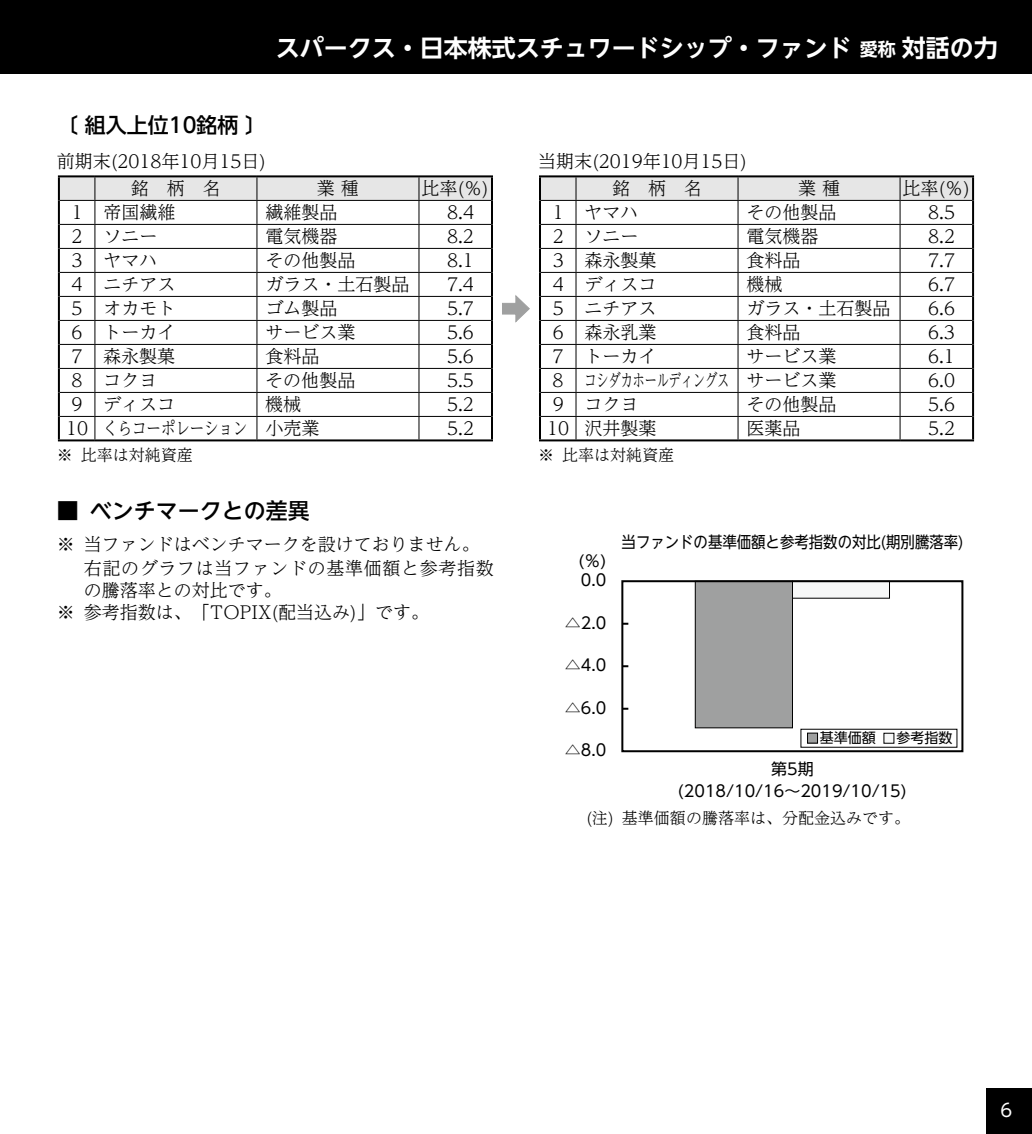
<style>
.page{position:relative;width:1032px;height:1134px;background:#fff}
.page>*{position:absolute;margin:0;border:0;box-sizing:border-box;transform-origin:0 0}
.t1{font:700 24px "UD Shin Go NT Pro De";color:#fff}
.t2{font:500 22px "UD Shin Go NT Pro";color:#000}
.t3{font:500 21px "UD Shin Go NT Pro";color:#000}
.t4{font:300 18px/28px "UD Reimin Pro";color:#000}
.t5{font:300 18px/24px "UD Reimin Pro";letter-spacing:.035em;color:#000}
.t6{font:18px "UD Shin Go NT Pro";color:#fff}
.t7{font:16px/22px "UD Shin Go NT Pro";color:#000;text-align:center}
.t8{font:300 16px "UD Reimin Pro";color:#000}
.t9{font:16px "UD Shin Go NT Pro";color:#000;scale:.9 1}
.t10{font:14px "UD Shin Go NT Pro";color:#000}
.s1{font-size:18px}
</style>
<div class="page">
<div style="left:0;top:0;width:1032px;height:74px;background:#000"></div>
<div style="left:986px;top:1089px;width:46px;height:45px;background:#000"></div>
<div style="left:792px;top:581px;width:97px;height:17px;background:#f7f8f8"></div>
<div style="left:695px;top:581px;width:97px;height:147px;background:#9fa0a0"></div>
<div style="left:695px;top:581px;width:98px;height:147px;border:1px solid #000"></div>
<div style="left:621px;top:580px;width:342px;height:172px;border:2px solid #000"></div>
<div style="left:807px;top:733px;width:10px;height:10px;background:#9fa0a0"></div>
<div style="left:807px;top:733px;width:11px;height:11px;border:1px solid #000"></div>
<div style="left:884px;top:733px;width:10px;height:10px;background:#f7f8f8"></div>
<svg style="left:60px;top:177px;width:431px;height:262px"></svg>
<hr style="left:58px;top:175px;width:37px;height:2px;background:#000">
<hr style="left:58px;top:177px;width:2px;height:23px;background:#000">
<hr style="left:95px;top:175px;width:162px;height:2px;background:#000">
<hr style="left:257px;top:175px;width:162px;height:2px;background:#000">
<hr style="left:419px;top:175px;width:74px;height:2px;background:#000">
<hr style="left:491px;top:177px;width:2px;height:23px;background:#000">
<hr style="left:58px;top:200px;width:2px;height:24px;background:#000">
<hr style="left:491px;top:200px;width:2px;height:24px;background:#000">
<hr style="left:58px;top:224px;width:2px;height:24px;background:#000">
<hr style="left:491px;top:224px;width:2px;height:24px;background:#000">
<hr style="left:58px;top:248px;width:2px;height:24px;background:#000">
<hr style="left:491px;top:248px;width:2px;height:24px;background:#000">
<hr style="left:58px;top:272px;width:2px;height:24px;background:#000">
<hr style="left:491px;top:272px;width:2px;height:24px;background:#000">
<hr style="left:58px;top:296px;width:2px;height:24px;background:#000">
<hr style="left:491px;top:296px;width:2px;height:24px;background:#000">
<hr style="left:58px;top:320px;width:2px;height:24px;background:#000">
<hr style="left:491px;top:320px;width:2px;height:24px;background:#000">
<hr style="left:58px;top:344px;width:2px;height:24px;background:#000">
<hr style="left:491px;top:344px;width:2px;height:24px;background:#000">
<hr style="left:58px;top:368px;width:2px;height:24px;background:#000">
<hr style="left:491px;top:368px;width:2px;height:24px;background:#000">
<hr style="left:58px;top:392px;width:2px;height:24px;background:#000">
<hr style="left:491px;top:392px;width:2px;height:24px;background:#000">
<hr style="left:58px;top:416px;width:2px;height:23px;background:#000">
<hr style="left:491px;top:416px;width:2px;height:23px;background:#000">
<hr style="left:58px;top:439px;width:37px;height:2px;background:#000">
<hr style="left:95px;top:439px;width:162px;height:2px;background:#000">
<hr style="left:257px;top:439px;width:162px;height:2px;background:#000">
<hr style="left:419px;top:439px;width:74px;height:2px;background:#000">
<svg style="left:541px;top:177px;width:431px;height:262px"></svg>
<hr style="left:539px;top:175px;width:37px;height:2px;background:#000">
<hr style="left:539px;top:177px;width:2px;height:23px;background:#000">
<hr style="left:576px;top:175px;width:162px;height:2px;background:#000">
<hr style="left:738px;top:175px;width:162px;height:2px;background:#000">
<hr style="left:900px;top:175px;width:74px;height:2px;background:#000">
<hr style="left:972px;top:177px;width:2px;height:23px;background:#000">
<hr style="left:539px;top:200px;width:2px;height:24px;background:#000">
<hr style="left:972px;top:200px;width:2px;height:24px;background:#000">
<hr style="left:539px;top:224px;width:2px;height:24px;background:#000">
<hr style="left:972px;top:224px;width:2px;height:24px;background:#000">
<hr style="left:539px;top:248px;width:2px;height:24px;background:#000">
<hr style="left:972px;top:248px;width:2px;height:24px;background:#000">
<hr style="left:539px;top:272px;width:2px;height:24px;background:#000">
<hr style="left:972px;top:272px;width:2px;height:24px;background:#000">
<hr style="left:539px;top:296px;width:2px;height:24px;background:#000">
<hr style="left:972px;top:296px;width:2px;height:24px;background:#000">
<hr style="left:539px;top:320px;width:2px;height:24px;background:#000">
<hr style="left:972px;top:320px;width:2px;height:24px;background:#000">
<hr style="left:539px;top:344px;width:2px;height:24px;background:#000">
<hr style="left:972px;top:344px;width:2px;height:24px;background:#000">
<hr style="left:539px;top:368px;width:2px;height:24px;background:#000">
<hr style="left:972px;top:368px;width:2px;height:24px;background:#000">
<hr style="left:539px;top:392px;width:2px;height:24px;background:#000">
<hr style="left:972px;top:392px;width:2px;height:24px;background:#000">
<hr style="left:539px;top:416px;width:2px;height:23px;background:#000">
<hr style="left:972px;top:416px;width:2px;height:23px;background:#000">
<hr style="left:539px;top:439px;width:37px;height:2px;background:#000">
<hr style="left:576px;top:439px;width:162px;height:2px;background:#000">
<hr style="left:738px;top:439px;width:162px;height:2px;background:#000">
<hr style="left:900px;top:439px;width:74px;height:2px;background:#000">
<svg style="left:502px;top:295px;width:28px;height:28px"></svg>
<h1 class="t1" style="left:276px;top:29px;width:723px">スパークス・日本株式スチュワードシップ・ファンド <span class="s1">愛称</span> 対話の力</h1>
<p class="t3" style="left:57px;top:108px;width:211px">〔 組入上位10銘柄 〕</p>
<p class="t4" style="left:131px;top:146px;width:137px;text-indent:-74px">前期末(2018年10月15日)銘　柄　名</p>
<p class="t4" style="left:317px;top:174px;width:43px">業 種</p>
<p class="t4" style="left:421px;top:174px;width:69px">比率(％)</p>
<p class="t4" style="left:612px;top:146px;width:137px;text-indent:-74px">当期末(2019年10月15日)銘　柄　名</p>
<p class="t4" style="left:798px;top:174px;width:43px">業 種</p>
<p class="t4" style="left:902px;top:174px;width:69px">比率(％)</p>
<p class="t4" style="left:72px;top:198px;width:105px">1 帝国繊維</p>
<p class="t4" style="left:265px;top:198px;width:73px">繊維製品</p>
<p class="t4" style="left:447px;top:198px;width:28px">8.4</p>
<p class="t4" style="left:72px;top:222px;width:87px">2 ソニー</p>
<p class="t4" style="left:265px;top:222px;width:73px">電気機器</p>
<p class="t4" style="left:447px;top:222px;width:28px">8.2</p>
<p class="t4" style="left:72px;top:246px;width:87px">3 ヤマハ</p>
<p class="t4" style="left:265px;top:246px;width:91px">その他製品</p>
<p class="t4" style="left:447px;top:246px;width:28px">8.1</p>
<p class="t4" style="left:72px;top:270px;width:105px">4 ニチアス</p>
<p class="t4" style="left:265px;top:270px;width:145px">ガラス・土石製品</p>
<p class="t4" style="left:447px;top:270px;width:28px">7.4</p>
<p class="t4" style="left:72px;top:294px;width:105px">5 オカモト</p>
<p class="t4" style="left:265px;top:294px;width:73px">ゴム製品</p>
<p class="t4" style="left:447px;top:294px;width:28px">5.7</p>
<p class="t4" style="left:72px;top:318px;width:105px">6 トーカイ</p>
<p class="t4" style="left:265px;top:318px;width:91px">サービス業</p>
<p class="t4" style="left:447px;top:318px;width:28px">5.6</p>
<p class="t4" style="left:72px;top:342px;width:105px">7 森永製菓</p>
<p class="t4" style="left:265px;top:342px;width:55px">食料品</p>
<p class="t4" style="left:447px;top:342px;width:28px">5.6</p>
<p class="t4" style="left:72px;top:366px;width:87px">8 コクヨ</p>
<p class="t4" style="left:265px;top:366px;width:91px">その他製品</p>
<p class="t4" style="left:447px;top:366px;width:28px">5.5</p>
<p class="t4" style="left:72px;top:390px;width:105px">9 ディスコ</p>
<p class="t4" style="left:265px;top:390px;width:37px">機械</p>
<p class="t4" style="left:447px;top:390px;width:28px">5.2</p>
<p class="t4" style="left:66px;top:414px;width:255px">10 くらコーポレーション 小売業</p>
<p class="t4" style="left:447px;top:414px;width:28px">5.2</p>
<p class="t8" style="left:57px;top:442px;width:137px">※ 比率は対純資産</p>
<p class="t2" style="left:57px;top:493px;width:255px">■ ベンチマークとの差異</p>
<p class="t5" style="left:84px;top:532px;width:411px;text-indent:-27px">※ 当ファンドはベンチマークを設けておりません。右記のグラフは当ファンドの基準価額と参考指数</p>
<p class="t4" style="left:57px;top:579px;width:374px;line-height:22px;text-indent:27px">の騰落率との対比です。<br>※ 参考指数は、「TOPIX(配当込み)」です。</p>
<p class="t4" style="left:553px;top:198px;width:87px">1 ヤマハ</p>
<p class="t4" style="left:746px;top:198px;width:91px">その他製品</p>
<p class="t4" style="left:928px;top:198px;width:28px">8.5</p>
<p class="t4" style="left:553px;top:222px;width:87px">2 ソニー</p>
<p class="t4" style="left:746px;top:222px;width:73px">電気機器</p>
<p class="t4" style="left:928px;top:222px;width:28px">8.2</p>
<p class="t4" style="left:553px;top:246px;width:105px">3 森永製菓</p>
<p class="t4" style="left:746px;top:246px;width:55px">食料品</p>
<p class="t4" style="left:928px;top:246px;width:28px">7.7</p>
<p class="t4" style="left:553px;top:270px;width:105px">4 ディスコ</p>
<p class="t4" style="left:746px;top:270px;width:37px">機械</p>
<p class="t4" style="left:928px;top:270px;width:28px">6.7</p>
<p class="t4" style="left:553px;top:294px;width:105px">5 ニチアス</p>
<p class="t4" style="left:746px;top:294px;width:145px">ガラス・土石製品</p>
<p class="t4" style="left:928px;top:294px;width:28px">6.6</p>
<p class="t4" style="left:553px;top:318px;width:105px">6 森永乳業</p>
<p class="t4" style="left:746px;top:318px;width:55px">食料品</p>
<p class="t4" style="left:928px;top:318px;width:28px">6.3</p>
<p class="t4" style="left:553px;top:342px;width:105px">7 トーカイ</p>
<p class="t4" style="left:746px;top:342px;width:91px">サービス業</p>
<p class="t4" style="left:928px;top:342px;width:28px">6.1</p>
<p class="t4" style="left:553px;top:366px;width:285px">8 コシダカホールディングス サービス業</p>
<p class="t4" style="left:928px;top:366px;width:28px">6.0</p>
<p class="t4" style="left:553px;top:390px;width:87px">9 コクヨ</p>
<p class="t4" style="left:746px;top:390px;width:91px">その他製品</p>
<p class="t4" style="left:928px;top:390px;width:28px">5.6</p>
<p class="t4" style="left:547px;top:414px;width:111px">10 沢井製薬</p>
<p class="t4" style="left:746px;top:414px;width:55px">医薬品</p>
<p class="t4" style="left:928px;top:414px;width:28px">5.2</p>
<p class="t8" style="left:538px;top:442px;width:137px">※ 比率は対純資産</p>
<p class="t7" style="left:578px;top:550px;width:29px">(％)</p>
<p class="t7" style="left:581px;top:569px;width:27px">0.0</p>
<p class="t7" style="left:565px;top:611px;width:43px">△2.0</p>
<p class="t7" style="left:565px;top:654px;width:43px">△4.0</p>
<p class="t7" style="left:565px;top:696px;width:43px">△6.0</p>
<p class="t7" style="left:565px;top:739px;width:43px">△8.0</p>
<p class="t9" style="left:622px;top:529px;width:381px">当ファンドの基準価額と参考指数の対比(期別騰落率)</p>
<p class="t10" style="left:820px;top:727px;width:57px">基準価額</p>
<p class="t10" style="left:896px;top:727px;width:57px">参考指数</p>
<p class="t7" style="left:678px;top:758px;width:230px">第5期<br>(2018/10/16～2019/10/15)</p>
<p class="t8" style="left:586px;top:805px;width:325px">(注) 基準価額の騰落率は、分配金込みです。</p>
<p class="t6" style="left:1000px;top:1095px;width:13px">6</p>
</div>
